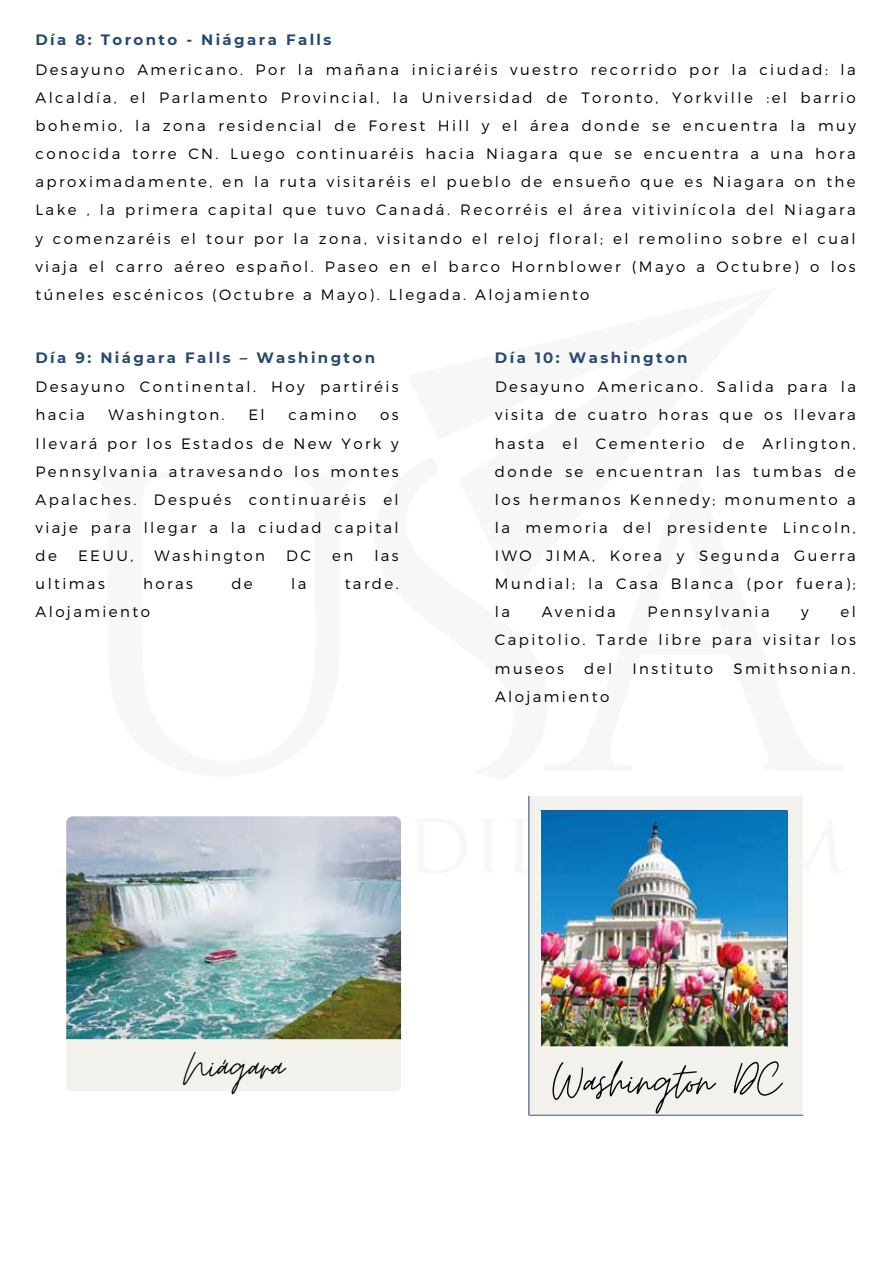
<style>
.page{position:relative;width:894px;height:1264px;background:#fff}
.page>*{position:absolute;margin:0;border:0;box-sizing:border-box;transform-origin:0 0}
.t1{font:53.55px "Moon Time";color:#000}
.t2{font:46.05px "Moon Time";color:#000}
.t3{font:300 15px/28px "Montserrat";letter-spacing:.16em;color:#000;text-align:justify}
.t4{font:700 15px "Montserrat";letter-spacing:.16em;color:#28496e}
</style>
<div class="page">
<img style="left:528px;top:795px;width:275px;height:320px">
<div style="left:66px;top:1039px;width:335px;height:52px;background:#f2f1eb"></div>
<img style="left:66px;top:816px;width:335px;height:223px">
<p class="t4" style="left:35px;top:29px;width:297px">Día 8: Toronto - Niágara Falls</p>
<p class="t3" style="left:35px;top:57px;width:821px">Desayuno Americano. Por la maÒana iniciarÈis vuestro recorrido por la ciudad: la AlcaldÌa, el Parlamento Provincial, la Universidad de Toronto, Yorkville :el barrio bohemio, la zona residencial de Forest Hill y el ·rea donde se encuentra la muy conocida torre CN. Luego continuarÈis hacia Niagara que se encuentra a una hora aproximadamente, en la ruta visitarÈis el pueblo de ensueÒo que es Niagara on the Lake , la primera capital que tuvo Canad·. RecorrÈis el ·rea vitivinÌcola del Niagara y comenzarÈis el tour por la zona, visitando el reloj floral; el remolino sobre el cual viaja el carro aÈreo espaÒol. Paseo en el barco Hornblower (Mayo a Octubre) o los t˙neles escÈnicos (Octubre a Mayo). Llegada. Alojamiento</p>
<p class="t4" style="left:35px;top:347px;width:341px">Día 9: Niágara Falls – Washington</p>
<p class="t3" style="left:35px;top:374px;width:364px">Desayuno Continental. Hoy partirÈis hacia</p>
<p class="t3" style="left:108px;top:402px;width:117px">Washington.</p>
<p class="t3" style="left:248px;top:402px;width:18px">El</p>
<p class="t3" style="left:288px;top:402px;width:69px">camino</p>
<p class="t3" style="left:35px;top:402px;width:364px;text-indent:344px">os llevar· por los Estados de New York y Pennsylvania atravesando los montes Apalaches. DespuÈs continuarÈis el viaje para llegar a la ciudad capital de</p>
<p class="t3" style="left:78px;top:543px;width:57px">EEUU,</p>
<p class="t3" style="left:154px;top:543px;width:112px">Washington</p>
<p class="t3" style="left:286px;top:543px;width:26px">DC</p>
<p class="t3" style="left:332px;top:543px;width:23px">en</p>
<p class="t3" style="left:374px;top:543px;width:26px">las</p>
<p class="t3" style="left:36px;top:571px;width:71px">ultimas</p>
<p class="t3" style="left:143px;top:571px;width:51px">horas</p>
<p class="t3" style="left:231px;top:571px;width:23px">de</p>
<p class="t3" style="left:291px;top:571px;width:17px">la</p>
<p class="t3" style="left:344px;top:571px;width:56px">tarde.</p>
<p class="t3" style="left:36px;top:599px;width:116px">Alojamiento</p>
<p class="t4" style="left:495px;top:347px;width:194px">Día 10: Washington</p>
<p class="t3" style="left:494px;top:374px;width:362px">Desayuno Americano. Salida para la visita de cuatro horas que os llevara hasta el Cementerio de Arlington, donde se encuentran las tumbas de los hermanos Kennedy; monumento a la memoria del presidente Lincoln, IWO JIMA, Korea y Segunda Guerra Mundial; la Casa Blanca (por fuera); la</p>
<p class="t3" style="left:495px;top:599px;width:362px;text-indent:345px">el Capitolio. Tarde libre para visitar los museos</p>
<p class="t3" style="left:541px;top:599px;width:76px">Avenida</p>
<p class="t3" style="left:647px;top:599px;width:124px">Pennsylvania</p>
<p class="t3" style="left:801px;top:599px;width:9px">y</p>
<p class="t3" style="left:584px;top:655px;width:29px">del</p>
<p class="t3" style="left:632px;top:655px;width:82px">Instituto</p>
<p class="t3" style="left:733px;top:655px;width:124px">Smithsonian.</p>
<p class="t3" style="left:495px;top:683px;width:116px">Alojamiento</p>
<h2 class="t2" style="left:183px;top:1039px;width:102px">Niágara</h2>
<h1 class="t1" style="left:552px;top:1050px;width:229px">Washington DC</h1>
</div>
